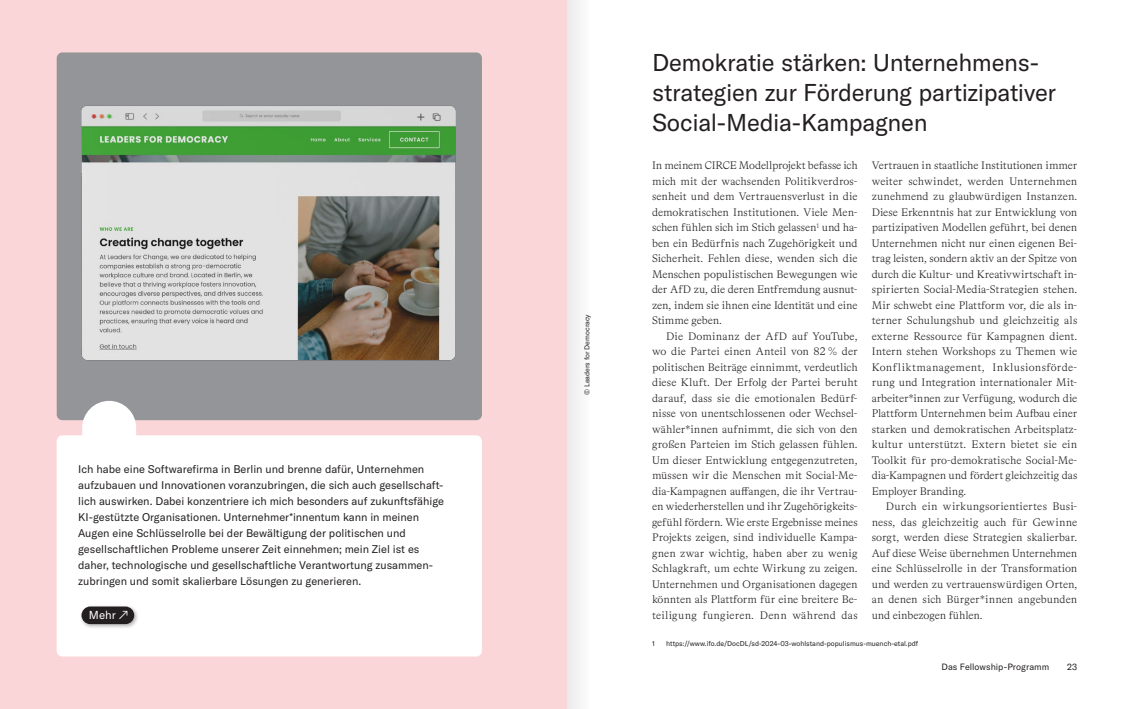
<style>
.page{position:relative;width:1134px;height:709px;background:#fff}
.page>*{position:absolute;margin:0;border:0;box-sizing:border-box;transform-origin:0 0}
.t1{font:24px/30px "GT America";letter-spacing:-.015em;color:#231f20}
.t2{font:11.4px "GT America";color:#fff}
.t3{font:300 11px/15.5px "Bradford LL";letter-spacing:.005em;color:#231f20;text-align:justify}
.t4{font:11px/16px "GT America";color:#231f20}
.t5{font:9px "GT America";letter-spacing:.005em;color:#231f20}
.t6{font:7px "GT America";color:#231f20}
</style>
<div class="page">
<div style="left:567px;top:0;width:23px;height:709px;background:#f3f3f3"></div>
<div style="left:0;top:0;width:567px;height:709px;background:#fbd6d8"></div>
<div style="left:57px;top:52px;width:425px;height:368px;background:#939598;border-radius:6px"></div>
<div style="left:82px;top:401px;width:54px;height:79px;background:#fff;border-radius:27px"></div>
<div style="left:57px;top:435px;width:425px;height:221px;background:#fff;border-radius:6px"></div>
<img style="left:81px;top:105px;width:375px;height:256px">
<div style="left:79px;top:604px;width:60px;height:25px;background:#231f20;opacity:.35"></div>
<div style="left:81px;top:606px;width:53px;height:18px;background:#231f20;border-radius:9px"></div>
<p class="t4" style="left:78px;top:460px;width:367px">Ich habe eine Softwarefirma in Berlin und brenne dafür, Unternehmen aufzubauen und Innovationen voranzubringen, die sich auch gesellschaft&shy;lich auswirken. Dabei konzentriere ich mich besonders auf zukunftsfähige KI-gestützte Organisationen. Unternehmer*innentum kann in meinen Augen eine Schlüsselrolle bei der Bewältigung der politischen und gesellschaftlichen Probleme unserer Zeit einnehmen; mein Ziel ist es daher, technologische und gesellschaftliche Verantwortung zusammen&shy;zubringen und somit skalierbare Lösungen zu generieren.</p>
<p class="t2" style="left:89px;top:608px;width:41px">Mehr ↗</p>
<p class="t6" style="left:583px;top:395px;width:82px;rotate:-90deg">© Leaders for Democracy</p>
<h1 class="t1" style="left:652px;top:48px;width:406px">Demokratie stärken: Unternehmens&shy;strategien zur Förderung partizipativer<br>Social-Media-Kampagnen</h1>
<p class="t3" style="left:652px;top:157px;width:207px">In meinem CIRCE Modellprojekt befasse ich mich mit der wachsenden Politikverdros&shy;senheit und dem Vertrauensverlust in die demokratischen Institutionen. Viele Men&shy;schen fühlen sich im Stich gelassen<sup>1</sup> und ha&shy;ben ein Bedürfnis nach Zugehörigkeit und Sicherheit. Fehlen diese, wenden sich die Menschen populistischen Bewegungen wie der AfD zu, die deren Entfremdung ausnut&shy;zen, indem sie ihnen eine Identität und eine Stimme geben.</p>
<p class="t3" style="left:652px;top:328px;width:207px;text-indent:14px">Die Dominanz der AfD auf YouTube, wo die Partei einen Anteil von 82 % der politischen Beiträge einnimmt, verdeutlich diese Kluft. Der Erfolg der Partei beruht darauf, dass sie die emotionalen Bedürf&shy;nisse von unentschlossenen oder Wechsel&shy;wähler*innen aufnimmt, die sich von den großen Parteien im Stich gelassen fühlen.<br>Um dieser Entwicklung entgegenzutreten, müssen wir die Menschen mit Social-Me&shy;dia-Kampagnen auffangen, die ihr Vertrau&shy;en wiederherstellen und ihr Zugehörigkeits&shy;gefühl fördern. Wie erste Ergebnisse meines Projekts zeigen, sind individuelle Kampa&shy;gnen zwar wichtig, haben aber zu wenig Schlagkraft, um echte Wirkung zu zeigen.<br>Unternehmen und Organisationen dagegen könnten als Plattform für eine breitere Be&shy;teiligung fungieren. Denn während das</p>
<p class="t6" style="left:652px;top:639px;width:4px">1</p>
<p class="t6" style="left:666px;top:639px;width:254px">https://www.ifo.de/DocDL/sd-2024-03-wohlstand-populismus-muench-etal.pdf</p>
<p class="t3" style="left:872px;top:157px;width:207px">Vertrauen in staatliche Institutionen immer weiter schwindet, werden Unternehmen zunehmend zu glaubwürdigen Instanzen.<br>Diese Erkenntnis hat zur Entwicklung von partizipativen Modellen geführt, bei denen Unternehmen nicht nur einen eigenen Bei&shy;trag leisten, sondern aktiv an der Spitze von durch die Kultur- und Kreativwirtschaft in&shy;spirierten Social-Media-Strategien stehen.<br>Mir schwebt eine Plattform vor, die als in&shy;terner Schulungshub und gleichzeitig als externe Ressource für Kampagnen dient.<br>Intern stehen Workshops zu Themen wie Konfliktmanagement, Inklusionsförde&shy;rung und Integration internationaler Mit&shy;arbeiter*innen zur Verfügung, wodurch die Plattform Unternehmen beim Aufbau einer starken und demokratischen Arbeitsplatz&shy;kultur unterstützt. Extern bietet sie ein Toolkit für pro-demokratische Social-Me&shy;dia-Kampagnen und fördert gleichzeitig das Employer Branding.</p>
<p class="t3" style="left:872px;top:498px;width:207px;text-indent:14px">Durch ein wirkungsorientiertes Busi&shy;ness, das gleichzeitig auch für Gewinne sorgt, werden diese Strategien skalierbar.<br>Auf diese Weise übernehmen Unternehmen eine Schlüsselrolle in der Transformation und werden zu vertrauenswürdigen Orten, an denen sich Bürger*innen angebunden und einbezogen fühlen.</p>
<p class="t5" style="left:941px;top:661px;width:109px">Das Fellowship-Programm</p>
<p class="t5" style="left:1067px;top:661px;width:12px">23</p>
</div>
